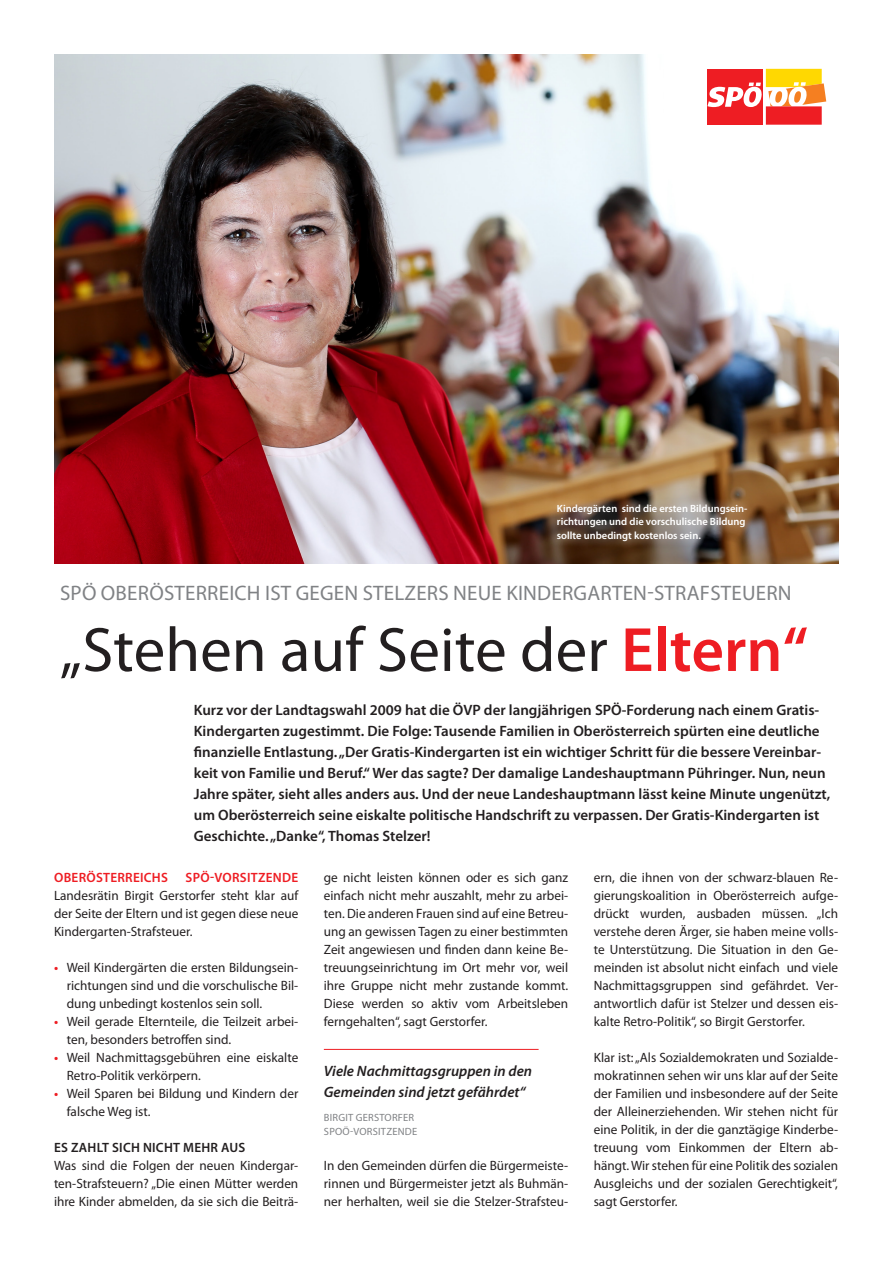
<style>
.page{position:relative;width:893px;height:1263px;background:#fff}
.page>*{position:absolute;margin:0;border:0;box-sizing:border-box;transform-origin:0 0}
.t1{font:63px "Myriad Pro";color:#231f20}
.t2{font:21px "Myriad Pro";letter-spacing:.01em;color:#808285}
.t3{font:600 15px/21px "Myriad Pro";color:#231f20}
.t4{font:italic 600 15px/21px "Myriad Pro";color:#231f20}
.t5{font:13.5px/18px "Myriad Pro";color:#231f20;text-align:justify}
.t6{font:600 13.5px "Myriad Pro";letter-spacing:.02em;color:#ee1d23}
.t7{font:600 13.5px "Myriad Pro";letter-spacing:.02em;color:#231f20}
.t8{font:600 10.5px/13.5px "Myriad Pro";color:#fff}
.t9{font:10.5px/13.5px "Myriad Pro";letter-spacing:.02em;color:#808285}
.s1{font-weight:600;color:#ee1d23}
</style>
<div class="page">
<img style="left:54px;top:54px;width:785px;height:509px">
<svg style="left:707px;top:69px;width:119px;height:56px"></svg>
<div style="left:548px;top:495px;width:207px;height:55px;background:#fff;opacity:.75"></div>
<hr style="left:324px;top:1049px;width:215px;height:1px;background:#ee1d23">
<p class="t8" style="left:557px;top:501px;width:192px">Kindergärten sind die ersten Bildungsein&shy;richtungen und die vorschulische Bildung sollte unbedingt kostenlos sein.</p>
<h2 class="t2" style="left:60px;top:580px;width:733px">SPÖ OBERÖSTERREICH IST GEGEN STELZERS NEUE KINDERGARTEN-STRAFSTEUERN</h2>
<h1 class="t1" style="left:60px;top:611px;width:750px">„Stehen auf Seite der <span class="s1">Eltern“</span></h1>
<p class="t3" style="left:194px;top:699px;width:638px">Kurz vor der Landtagswahl 2009 hat die ÖVP der langjährigen SPÖ-Forderung nach einem Gratis-Kindergarten zugestimmt. Die Folge: Tausende Familien in Oberösterreich spürten eine deutliche finanzielle Entlastung. „Der Gratis-Kindergarten ist ein wichtiger Schritt für die bessere Vereinbar&shy;keit von Familie und Beruf.“ Wer das sagte? Der damalige Landeshauptmann Pühringer. Nun, neun Jahre später, sieht alles anders aus. Und der neue Landeshauptmann lässt keine Minute ungenützt, um Oberösterreich seine eiskalte politische Handschrift zu verpassen. Der Gratis-Kindergarten ist Geschichte. „Danke“, Thomas Stelzer!</p>
<p class="t6" style="left:54px;top:869px;width:115px">OBERÖSTERREICHS</p>
<p class="t6" style="left:186px;top:869px;width:114px">SPÖ-VORSITZENDE</p>
<p class="t5" style="left:54px;top:886px;width:246px">Landesrätin Birgit Gerstorfer steht klar auf der Seite der Eltern und ist gegen diese neue Kindergarten-Strafsteuer.</p>
<p class="t5" style="left:67px;top:958px;width:233px;text-indent:-13px"><span class="s1">•</span> Weil Kindergärten die ersten Bildungsein&shy;richtungen sind und die vorschulische Bil&shy;dung unbedingt kostenlos sein soll.</p>
<p class="t5" style="left:67px;top:1012px;width:233px;text-indent:-13px"><span class="s1">•</span> Weil gerade Elternteile, die Teilzeit arbei&shy;ten, besonders betroffen sind.</p>
<p class="t5" style="left:67px;top:1048px;width:233px;text-indent:-13px"><span class="s1">•</span> Weil Nachmittagsgebühren eine eiskalte<br>Retro-Politik verkörpern.</p>
<p class="t5" style="left:67px;top:1084px;width:233px;text-indent:-13px"><span class="s1">•</span> Weil Sparen bei Bildung und Kindern der falsche Weg ist.</p>
<p class="t7" style="left:54px;top:1139px;width:193px">ES ZAHLT SICH NICHT MEHR AUS</p>
<p class="t5" style="left:54px;top:1156px;width:246px">Was sind die Folgen der neuen Kindergar&shy;ten-Strafsteuern? „Die einen Mütter werden ihre Kinder abmelden, da sie sich die Beiträ-</p>
<p class="t5" style="left:324px;top:868px;width:246px">ge nicht leisten können oder es sich ganz einfach nicht mehr auszahlt, mehr zu arbei&shy;ten. Die anderen Frauen sind auf eine Betreu&shy;ung an gewissen Tagen zu einer bestimmten Zeit angewiesen und finden dann keine Be&shy;treuungseinrichtung im Ort mehr vor, weil ihre Gruppe nicht mehr zustande kommt.<br>Diese werden so aktiv vom Arbeitsleben ferngehalten“, sagt Gerstorfer.</p>
<p class="t4" style="left:324px;top:1060px;width:210px">Viele Nachmittagsgruppen in den<br>Gemeinden sind jetzt gefährdet“</p>
<p class="t9" style="left:324px;top:1111px;width:95px">BIRGIT GERSTORFER<br>SPOÖ-VORSITZENDE</p>
<p class="t5" style="left:324px;top:1156px;width:246px">In den Gemeinden dürfen die Bürgermeiste&shy;rinnen und Bürgermeister jetzt als Buhmän&shy;ner herhalten, weil sie die Stelzer-Strafsteu-</p>
<p class="t5" style="left:594px;top:868px;width:246px">ern, die ihnen von der schwarz-blauen Re&shy;gierungskoalition in Oberösterreich aufge&shy;drückt wurden, ausbaden müssen. „Ich verstehe deren Ärger, sie haben meine volls&shy;te Unterstützung. Die Situation in den Ge&shy;meinden ist absolut nicht einfach und viele Nachmittagsgruppen sind gefährdet. Ver&shy;antwortlich dafür ist Stelzer und dessen eis&shy;kalte Retro-Politik“, so Birgit Gerstorfer.</p>
<p class="t5" style="left:594px;top:1048px;width:246px">Klar ist: „Als Sozialdemokraten und Sozialde&shy;mokratinnen sehen wir uns klar auf der Seite der Familien und insbesondere auf der Seite der Alleinerziehenden. Wir stehen nicht für eine Politik, in der die ganztägige Kinderbe&shy;treuung vom Einkommen der Eltern ab&shy;hängt. Wir stehen für eine Politik des sozialen Ausgleichs und der sozialen Gerechtigkeit“, sagt Gerstorfer.</p>
</div>
